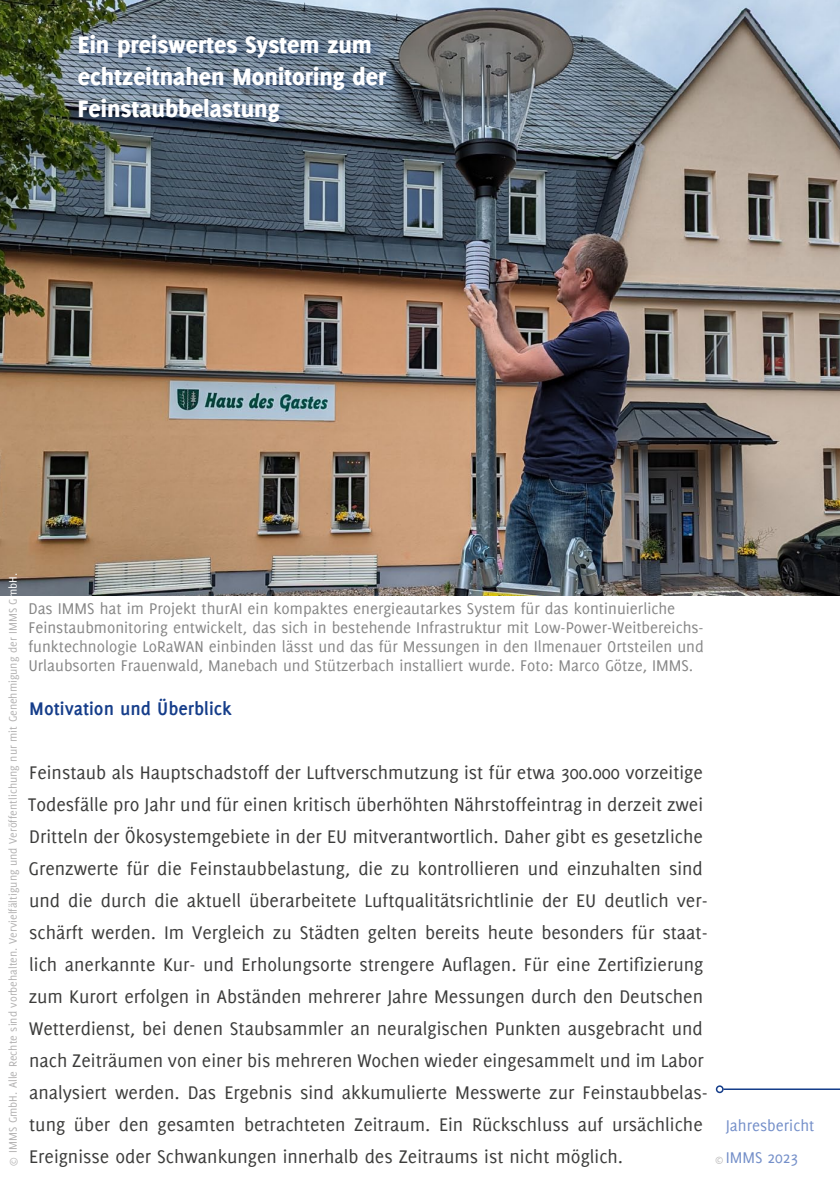
<style>
.page{position:relative;width:840px;height:1191px;background:#fff}
.page>*{position:absolute;margin:0;border:0;box-sizing:border-box;transform-origin:0 0}
.Überschrift_1_auf_Fo{font:800 26px/32px "Delicious";color:#fff}
.Fließtext-Leerzeile{font:20px/32px "Delicious";color:#3c3c3b}
.Überschrift_2{font:700 20px "Delicious";color:#153d8a}
.Bildunterschrift{font:17px/19px "Delicious";color:#878787}
.PDF-Link_inaktiv{font:17px "Delicious";color:#748fc9}
.Bildunterschrift-2{font:12px "Delicious";color:#b3b2b2}
.Bildunterschrift-3{font:11px "Delicious";color:#b3b2b2}
.s1{color:#fff}
</style>
<div class="page">
<hr style="left:723px;top:1088px;width:116px;height:2px;background:#153d8a">
<div style="left:715px;top:1085px;width:8px;height:8px;border:2px solid #153d8a;border-radius:50%"></div>
<img style="left:0;top:0;width:839px;height:595px">
<div style="left:72px;top:29px;width:329px;height:108px;background:#153d8a;opacity:.45"></div>
<p class="Überschrift_1_auf_Fo" style="left:78px;top:28px;width:310px">Ein preiswertes System zum echtzeitnahen Monitoring der<br>Feinstaubbelastung</p>
<p class="Bildunterschrift-2" style="left:6px;top:1166px;width:595px;rotate:-90deg">© IMMS GmbH. Alle Rechte sind vorbehalten. Vervielfältigung und Veröffentlichung nur mit Genehmigung der IMMS G<span class="s1">mbH.</span></p>
<p class="Bildunterschrift" style="left:28px;top:598px;width:648px">Das IMMS hat im Projekt thurAI ein kompaktes energieautarkes System für das kontinuierliche</p>
<p class="Bildunterschrift" style="left:28px;top:617px;width:676px">Feinstaubmonitoring entwickelt, das sich in bestehende Infrastruktur mit Low-Power-Weitbereichs&shy;funktechnologie LoRaWAN einbinden lässt und das für Messungen in den Ilmenauer Ortsteilen und</p>
<p class="Bildunterschrift" style="left:28px;top:655px;width:666px">Urlaubsorten Frauenwald, Manebach und Stützerbach installiert wurde. Foto: Marco Götze, IMMS.</p>
<p class="Überschrift_2" style="left:29px;top:697px;width:204px">Motivation und Überblick</p>
<p class="Fließtext-Leerzeile" style="left:28px;top:756px;width:680px">Feinstaub als Hauptschadstoff der Luftverschmutzung ist für etwa 300.000 vorzeitige Todesfälle pro Jahr und für einen kritisch überhöhten Nährstoffeintrag in derzeit zwei Dritteln der Ökosystemgebiete in der EU mitverantwortlich. Daher gibt es gesetzliche Grenzwerte für die Feinstaubbelastung, die zu kontrollieren und einzuhalten sind und die durch die aktuell überarbeitete Luftqualitätsrichtlinie der EU deutlich ver&shy;schärft werden. Im Vergleich zu Städten gelten bereits heute besonders für staat&shy;lich anerkannte Kur- und Erholungsorte strengere Auflagen. Für eine Zertifizierung zum Kurort erfolgen in Abständen mehrerer Jahre Messungen durch den Deutschen Wetterdienst, bei denen Staubsammler an neuralgischen Punkten ausgebracht und nach Zeiträumen von einer bis mehreren Wochen wieder eingesammelt und im Labor analysiert werden. Das Ergebnis sind akkumulierte Messwerte zur Feinstaubbelas&shy;tung über den gesamten betrachteten Zeitraum. Ein Rückschluss auf ursächliche</p>
<p class="Fließtext-Leerzeile" style="left:29px;top:1140px;width:595px">Ereignisse oder Schwankungen innerhalb des Zeitraums ist nicht möglich.</p>
<p class="PDF-Link_inaktiv" style="left:725px;top:1115px;width:90px">Jahresbericht</p>
<p class="Bildunterschrift-3" style="left:714px;top:1152px;width:11px">©</p>
<p class="PDF-Link_inaktiv" style="left:725px;top:1147px;width:74px">IMMS 2023</p>
</div>
